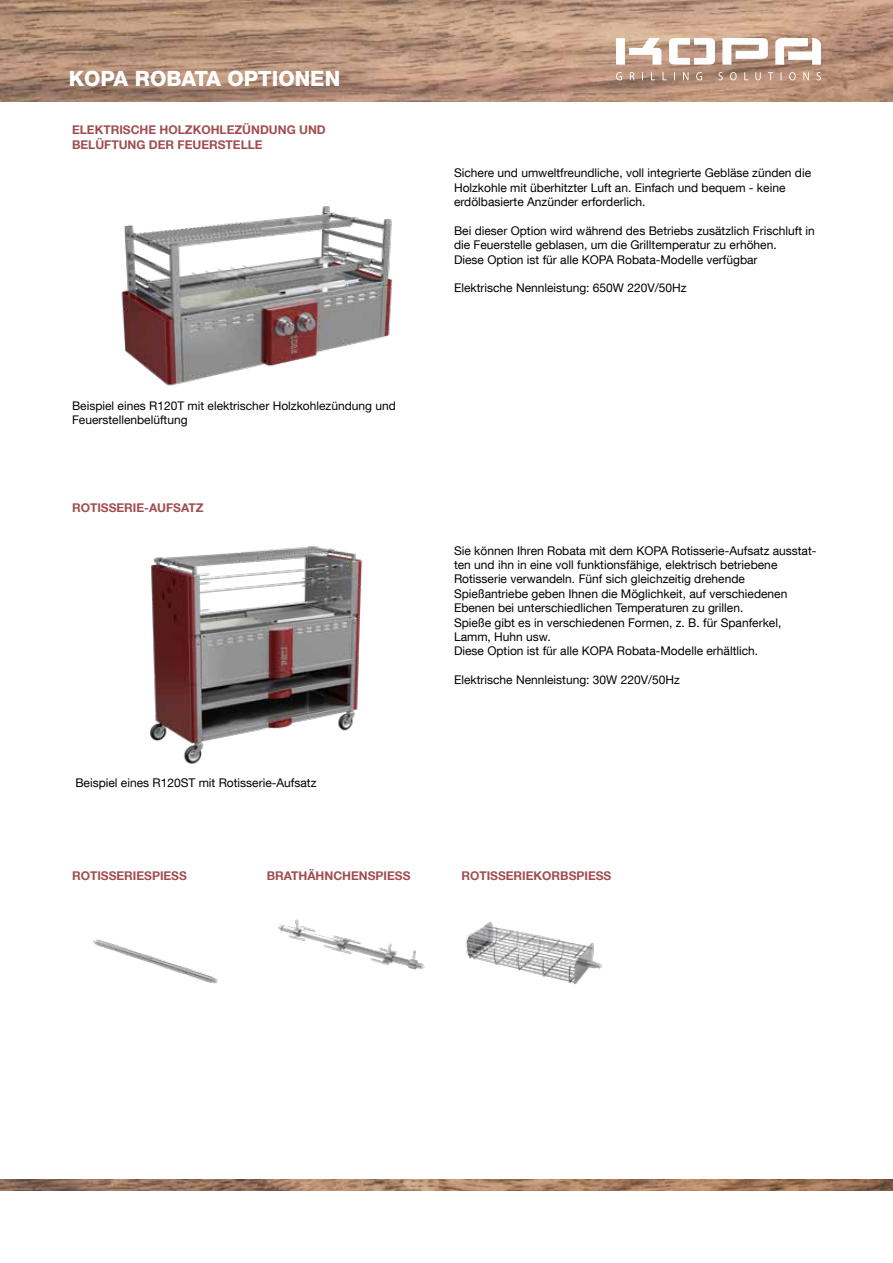
<style>
.page{position:relative;width:893px;height:1263px;background:#fff}
.page>*{position:absolute;margin:0;border:0;box-sizing:border-box;transform-origin:0 0}
.t1{font:800 21px "Helvetica Neue LT Com";color:#fff}
.t2{font:12px/14.4px "Helvetica Neue LT Com";color:#000}
.t3{font:700 12px/14.7px "Helvetica Neue LT Com";color:#a04d50}
.t4{font:12px/14.4px "Helvetica Neue LT Std";color:#000}
</style>
<div class="page">
<img style="left:0;top:0;width:893px;height:102px">
<img style="left:121px;top:206px;width:272px;height:180px">
<img style="left:150px;top:546px;width:213px;height:218px">
<img style="left:0;top:1179px;width:893px;height:12px">
<svg style="left:570px;top:0;width:296px;height:102px;background:#c4a18c"></svg>
<img style="left:93px;top:939px;width:125px;height:45px">
<img style="left:277px;top:919px;width:148px;height:51px">
<img style="left:465px;top:921px;width:138px;height:64px">
<h1 class="t1" style="left:69px;top:66px;width:273px">KOPA ROBATA OPTIONEN</h1>
<p class="t3" style="left:72px;top:122px;width:255px">ELEKTRISCHE HOLZKOHLEZÜNDUNG UND<br>BELÜFTUNG DER FEUERSTELLE</p>
<p class="t4" style="left:72px;top:398px;width:325px">Beispiel eines R120T mit elektrischer Holzkohlezündung und<br>Feuerstellenbelüftung</p>
<p class="t3" style="left:72px;top:500px;width:133px">ROTISSERIE-AUFSATZ</p>
<p class="t2" style="left:75px;top:775px;width:243px">Beispiel eines R120ST mit Rotisserie-Aufsatz</p>
<p class="t2" style="left:454px;top:165px;width:359px">Sichere und umweltfreundliche, voll integrierte Gebläse zünden die<br>Holzkohle mit überhitzter Luft an. Einfach und bequem - keine erdölbasierte Anzünder erforderlich.</p>
<p class="t2" style="left:454px;top:223px;width:362px">Bei dieser Option wird während des Betriebs zusätzlich Frischluft in die Feuerstelle geblasen, um die Grilltemperatur zu erhöhen.<br>Diese Option ist für alle KOPA Robata-Modelle verfügbar</p>
<p class="t2" style="left:454px;top:281px;width:234px">Elektrische Nennleistung: 650W 220V/50Hz</p>
<p class="t2" style="left:454px;top:543px;width:364px">Sie können Ihren Robata mit dem KOPA Rotisserie-Aufsatz ausstat&shy;ten und ihn in eine voll funktionsfähige, elektrisch betriebene Rotisserie verwandeln. Fünf sich gleichzeitig drehende Spießantriebe geben Ihnen die Möglichkeit, auf verschiedenen Ebenen bei unterschiedlichen Temperaturen zu grillen.<br>Spieße gibt es in verschiedenen Formen, z. B. für Spanferkel, Lamm, Huhn usw.<br>Diese Option ist für alle KOPA Robata-Modelle erhältlich.</p>
<p class="t2" style="left:454px;top:672px;width:227px">Elektrische Nennleistung: 30W 220V/50Hz</p>
<p class="t3" style="left:72px;top:868px;width:116px">ROTISSERIESPIESS</p>
<p class="t3" style="left:267px;top:868px;width:145px">BRATHÄHNCHENSPIESS</p>
<p class="t3" style="left:461px;top:868px;width:151px">ROTISSERIEKORBSPIESS</p>
</div>
